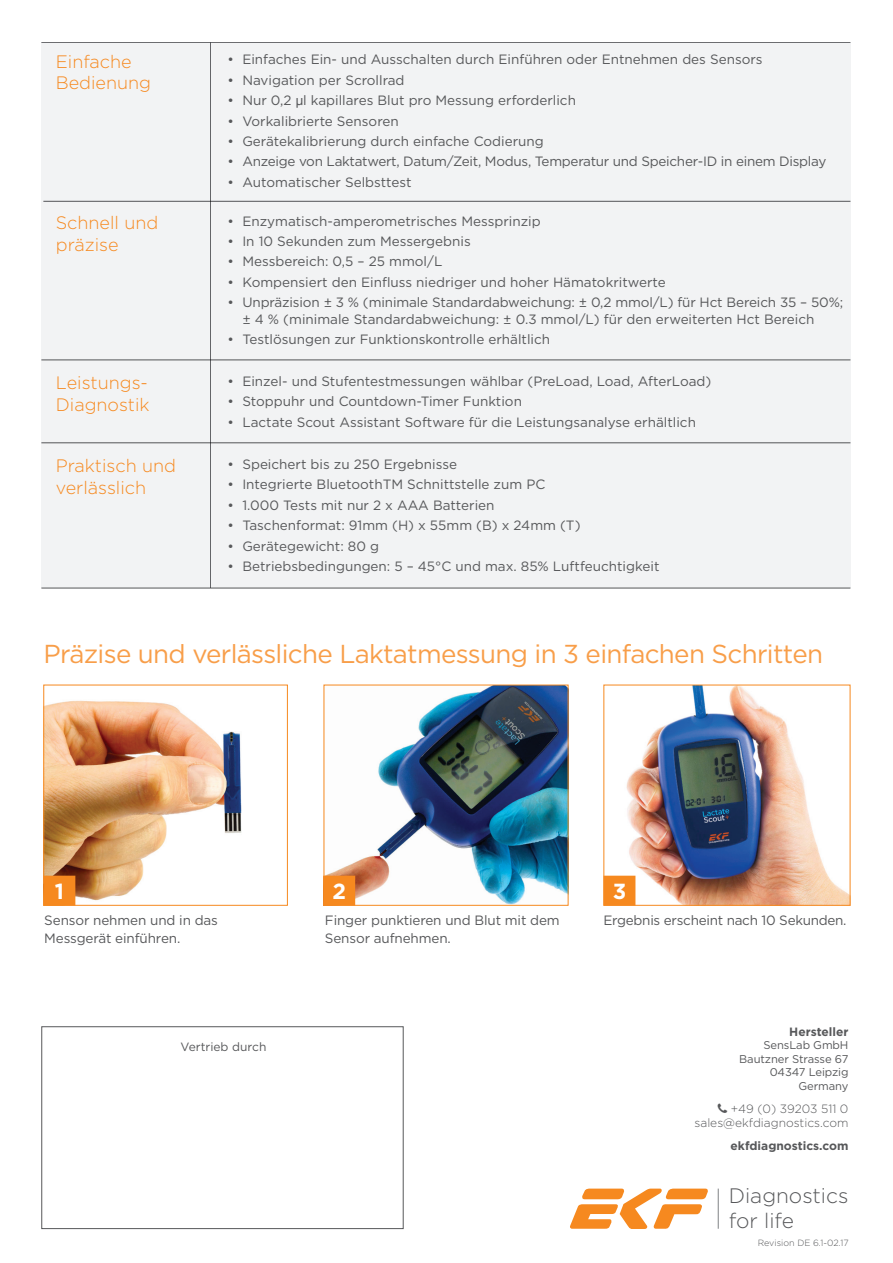
<style>
.page{position:relative;width:893px;height:1263px;background:#fff}
.page>*{position:absolute;margin:0;border:0;box-sizing:border-box;transform-origin:0 0}
.t1{font:25.95px "Gotham";letter-spacing:-.025em;color:#f89e49}
.t2{font:700 21.9px "Gotham";color:#fff}
.t3{font:300 20.85px/25px "Gotham";color:#57585a}
.t4{font:300 18px/21.6px "Gotham";color:#f6891f}
.t5{font:13.5px/16.2px "Gotham";color:#57585a}
.t6{font:13.5px "Gotham";letter-spacing:-.02em;color:#57585a}
.t7{font:300 12px/14.4px "Gotham";color:#57585a;text-align:right}
.t8{font:700 12px "Gotham";color:#57585a}
.t9{font:12px "Gotham";color:#57585a}
.t10{font:11.25px/13.5px "Gotham";letter-spacing:-.01em;color:#57585a;text-align:right}
.t11{font:300 9px "Gotham";color:#57585a}
.s1{font-family:"Helvetica Neue"}
</style>
<div class="page">
<div style="left:41px;top:43px;width:809px;height:545px;background:#f2f3f4"></div>
<hr style="left:41px;top:42px;width:809px;height:1px;background:#57585a">
<hr style="left:210px;top:43px;width:1px;height:545px;background:#57585a">
<hr style="left:43px;top:201px;width:807px;height:1px;background:#57585a">
<hr style="left:41px;top:360px;width:809px;height:1px;background:#57585a">
<hr style="left:41px;top:443px;width:809px;height:1px;background:#57585a">
<hr style="left:41px;top:588px;width:809px;height:1px;background:#57585a">
<img style="left:45px;top:700px;width:197px;height:204px">
<div style="left:43px;top:685px;width:245px;height:221px;border:1px solid #f6891f"></div>
<img style="left:605px;top:687px;width:243px;height:217px">
<div style="left:43px;top:876px;width:32px;height:30px;background:#f6891f"></div>
<img style="left:326px;top:687px;width:240px;height:217px">
<div style="left:323px;top:876px;width:32px;height:30px;background:#f6891f"></div>
<div style="left:603px;top:876px;width:32px;height:30px;background:#f6891f;border:1px solid #f6891f"></div>
<svg style="left:570px;top:1188px;width:138px;height:41px"></svg>
<hr style="left:718px;top:1188px;width:1px;height:41px;background:#808285">
<div style="left:41px;top:1026px;width:363px;height:203px;border:1px solid #57585a"></div>
<h3 class="t4" style="left:56px;top:50px;width:97px">Einfache<br>Bedienung</h3>
<h3 class="t4" style="left:56px;top:211px;width:104px">Schnell und präzise</h3>
<p class="t5" style="left:227px;top:51px;width:537px">• Einfaches Ein- und Ausschalten durch Einführen oder Entnehmen des Sensors</p>
<p class="t5" style="left:227px;top:71px;width:179px">• Navigation per Scrollrad</p>
<p class="t5" style="left:227px;top:92px;width:350px">• Nur 0,2 <span class="s1">µ</span>l kapillares Blut pro Messung erforderlich</p>
<p class="t5" style="left:227px;top:112px;width:173px">• Vorkalibrierte Sensoren</p>
<p class="t5" style="left:227px;top:133px;width:318px">• Gerätekalibrierung durch einfache Codierung</p>
<p class="t6" style="left:227px;top:153px;width:600px">• Anzeige von Laktatwert, Datum/Zeit, Modus, Temperatur und Speicher-ID in einem Display</p>
<p class="t5" style="left:227px;top:174px;width:186px">• Automatischer Selbsttest</p>
<p class="t5" style="left:227px;top:212px;width:315px">• Enzymatisch-amperometrisches Messprinzip</p>
<p class="t5" style="left:227px;top:233px;width:245px">• In 10 Sekunden zum Messergebnis</p>
<p class="t5" style="left:227px;top:253px;width:216px">• Messbereich: 0,5 – 25 mmol/L</p>
<p class="t5" style="left:227px;top:274px;width:440px">• Kompensiert den Einfluss niedriger und hoher Hämatokritwerte</p>
<p class="t5" style="left:242px;top:294px;width:602px;text-indent:-15px">• Unpräzision ± 3 % (minimale Standardabweichung: ± 0,2 mmol/L) für Hct Bereich 35 – 50%; ± 4 % (minimale Standardabweichung: ± 0.3 mmol/L) für den erweiterten Hct Bereich</p>
<p class="t5" style="left:227px;top:331px;width:324px">• Testlösungen zur Funktionskontrolle erhältlich</p>
<h3 class="t4" style="left:56px;top:372px;width:95px">Leistungs-<br>Diagnostik</h3>
<p class="t5" style="left:227px;top:373px;width:485px">• Einzel- und Stufentestmessungen wählbar (PreLoad, Load, AfterLoad)</p>
<p class="t5" style="left:227px;top:393px;width:296px">• Stoppuhr und Countdown-Timer Funktion</p>
<p class="t5" style="left:227px;top:414px;width:470px">• Lactate Scout Assistant Software für die Leistungsanalyse erhältlich</p>
<h3 class="t4" style="left:56px;top:455px;width:122px">Praktisch und verlässlich</h3>
<p class="t5" style="left:227px;top:456px;width:231px">• Speichert bis zu 250 Ergebnisse</p>
<p class="t5" style="left:227px;top:476px;width:319px">• Integrierte BluetoothTM Schnittstelle zum PC</p>
<p class="t5" style="left:227px;top:496px;width:269px">• 1.000 Tests mit nur 2 x AAA Batterien</p>
<p class="t5" style="left:227px;top:517px;width:355px">• Taschenformat: 91mm (H) x 55mm (B) x 24mm (T)</p>
<p class="t5" style="left:227px;top:537px;width:153px">• Gerätegewicht: 80 g</p>
<p class="t5" style="left:227px;top:558px;width:434px">• Betriebsbedingungen: 5 – 45°C und max. 85% Luftfeuchtigkeit</p>
<h1 class="t1" style="left:43px;top:637px;width:781px">Präzise und verlässliche Laktatmessung in 3 einfachen Schritten</h1>
<h2 class="t2" style="left:55px;top:877px;width:11px">1</h2>
<h2 class="t2" style="left:332px;top:877px;width:15px">2</h2>
<h2 class="t2" style="left:613px;top:877px;width:15px">3</h2>
<p class="t5" style="left:325px;top:911px;width:236px;line-height:18px">Finger punktieren und Blut mit dem<br>Sensor aufnehmen.</p>
<p class="t5" style="left:44px;top:912px;width:175px">Sensor nehmen und in das</p>
<p class="t6" style="left:603px;top:912px;width:245px">Ergebnis erscheint nach 10 Sekunden.</p>
<p class="t5" style="left:44px;top:930px;width:138px">Messgerät einführen.</p>
<p class="t9" style="left:181px;top:1039px;width:87px">Vertrieb durch</p>
<p class="t8" style="left:789px;top:1024px;width:61px">Hersteller</p>
<p class="t10" style="left:739px;top:1038px;width:111px">SensLab GmbH<br>Bautzner Strasse 67<br>04347 Leipzig<br>Germany</p>
<p class="t7" style="left:694px;top:1101px;width:156px">+49 (0) 39203 511 0 sales@ekfdiagnostics.com</p>
<p class="t8" style="left:731px;top:1138px;width:119px">ekfdiagnostics.com</p>
<h3 class="t3" style="left:729px;top:1183px;width:121px">Diagnostics for life</h3>
<p class="t11" style="left:758px;top:1237px;width:92px">Revision DE 6.1-02.17</p>
</div>
